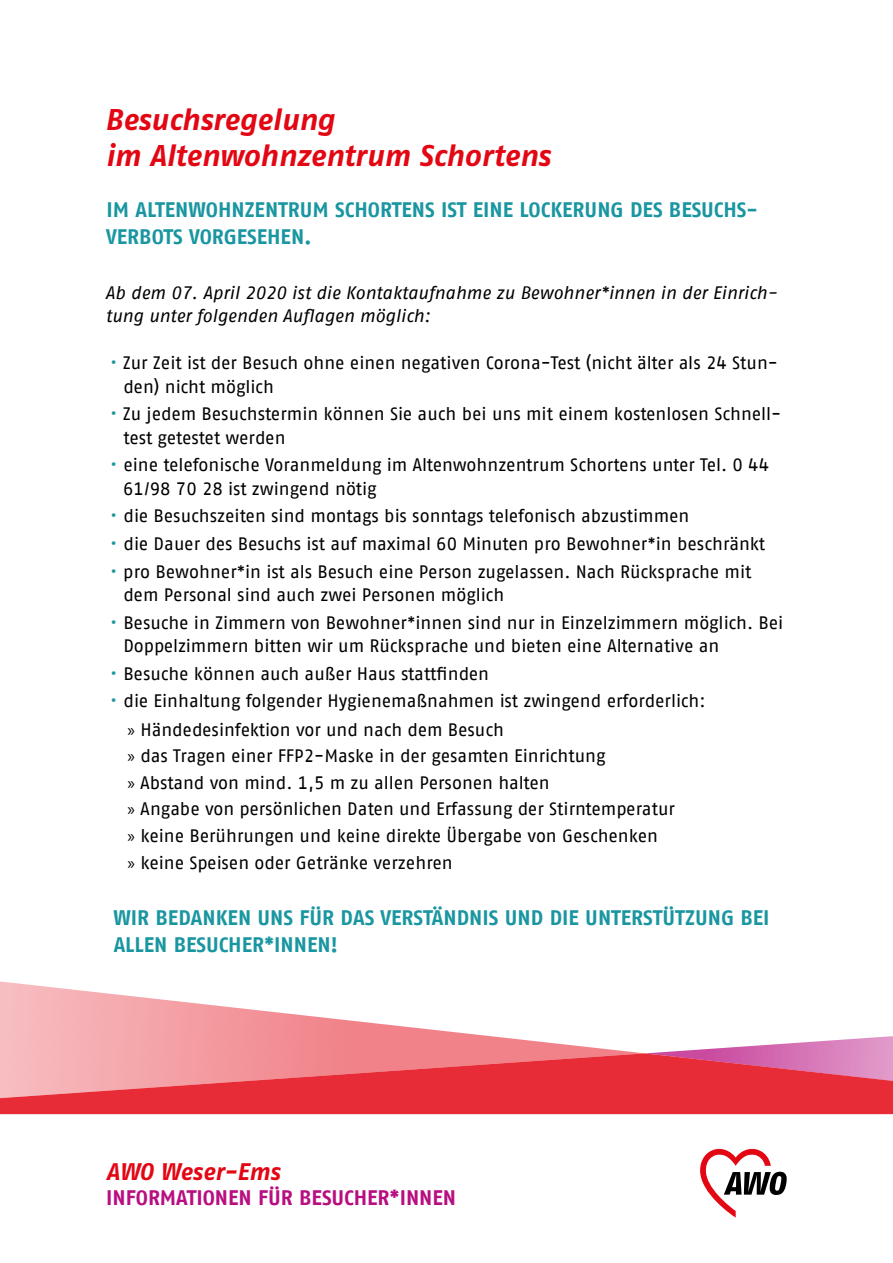
<style>
.page{position:relative;width:893px;height:1263px;background:#fff}
.page>*{position:absolute;margin:0;border:0;box-sizing:border-box;transform-origin:0 0}
.t1{font:italic 700 30px/36px "Fago Pro";letter-spacing:-.005em;color:#e30613}
.t2{font:italic 700 24px "Fago Pro";letter-spacing:-.005em;color:#e30613}
.t3{font:700 21px/27px "AWO Fago Office";color:#1a96a1}
.t4{font:700 21px "AWO Fago Office";color:#b80e80}
.t5{font:18px/23.4px "AWO Fago Office";color:#000}
.t6{font:italic 18px/23.4px "AWO Fago Office";letter-spacing:-.005em;color:#000}
.s1{color:#1a96a1}
.s2{font-family:"Myriad Pro"}
</style>
<div class="page">
<svg style="left:0;top:981px;width:641px;height:72px"></svg>
<svg style="left:651px;top:1036px;width:242px;height:17px"></svg>
<svg style="left:0;top:1053px;width:893px;height:61px;background:#e94f5c"></svg>
<svg style="left:700px;top:1148px;width:87px;height:69px"></svg>
<h1 class="t1" style="left:105px;top:102px;width:447px">Besuchsregelung<br>im Altenwohnzentrum Schortens</h1>
<p class="t3" style="left:106px;top:195px;width:653px">IM ALTENWOHNZENTRUM SCHORTENS IST EINE LOCKERUNG DES BESUCHS-<br>VERBOTS VORGESEHEN.</p>
<p class="t6" style="left:105px;top:281px;width:673px">Ab dem 07. April 2020 ist die Kontaktaufnahme zu Bewohner*innen in der Einrich&shy;tung unter folgenden Auflagen möglich:</p>
<p class="t5" style="left:123px;top:351px;width:656px;text-indent:-13px"><span class="s1">•</span> Zur Zeit ist der Besuch ohne einen negativen Corona-Test (nicht älter als 24 Stun&shy;den) nicht möglich</p>
<p class="t5" style="left:124px;top:402px;width:659px;text-indent:-13px"><span class="s1">•</span> Zu jedem Besuchstermin können Sie auch bei uns mit einem kostenlosen Schnell&shy;test getestet werden</p>
<p class="t5" style="left:123px;top:453px;width:647px;text-indent:-13px"><span class="s1">•</span> eine telefonische Voranmeldung im Altenwohnzentrum Schortens unter Tel. 0 44<br>61/98 70 28 ist zwingend nötig</p>
<p class="t5" style="left:110px;top:504px;width:581px"><span class="s1">•</span> die Besuchszeiten sind montags bis sonntags telefonisch abzustimmen</p>
<p class="t5" style="left:110px;top:532px;width:656px"><span class="s1">•</span> die Dauer des Besuchs ist auf maximal 60 Minuten pro Bewohner*in beschränkt</p>
<p class="t5" style="left:123px;top:559px;width:630px;text-indent:-13px"><span class="s1">•</span> pro Bewohner*in ist als Besuch eine Person zugelassen. Nach Rücksprache mit dem Personal sind auch zwei Personen möglich</p>
<p class="t5" style="left:123px;top:610px;width:661px;text-indent:-13px"><span class="s1">•</span> Besuche in Zimmern von Bewohner*innen sind nur in Einzelzimmern möglich. Bei<br>Doppelzimmern bitten wir um Rücksprache und bieten eine Alternative an</p>
<p class="t5" style="left:110px;top:661px;width:380px"><span class="s1">•</span> Besuche können auch außer Haus stattfinden</p>
<p class="t5" style="left:127px;top:687px;width:580px;line-height:28.2px;text-indent:-17px"><span class="s1">•</span> die Einhaltung folgender Hygienemaßnahmen ist zwingend erforderlich: <span class="s2">»</span> Händedesinfektion vor und nach dem Besuch</p>
<p class="t5" style="left:127px;top:742px;width:549px;line-height:26.5px"><span class="s2">»</span> das Tragen einer FFP2-Maske in der gesamten Einrichtung<br><span class="s2">»</span> Abstand von mind. 1,5 m zu allen Personen halten<br><span class="s2">»</span> Angabe von persönlichen Daten und Erfassung der Stirntemperatur <span class="s2">»</span> keine Berührungen und keine direkte Übergabe von Geschenken<br><span class="s2">»</span> keine Speisen oder Getränke verzehren</p>
<p class="t3" style="left:114px;top:904px;width:658px">WIR BEDANKEN UNS FÜR DAS VERSTÄNDNIS UND DIE UNTERSTÜTZUNG BEI<br>ALLEN BESUCHER*INNEN!</p>
<h2 class="t2" style="left:106px;top:1157px;width:175px">AWO Weser-Ems</h2>
<p class="t4" style="left:106px;top:1186px;width:351px">INFORMATIONEN FÜR BESUCHER*INNEN</p>
</div>
